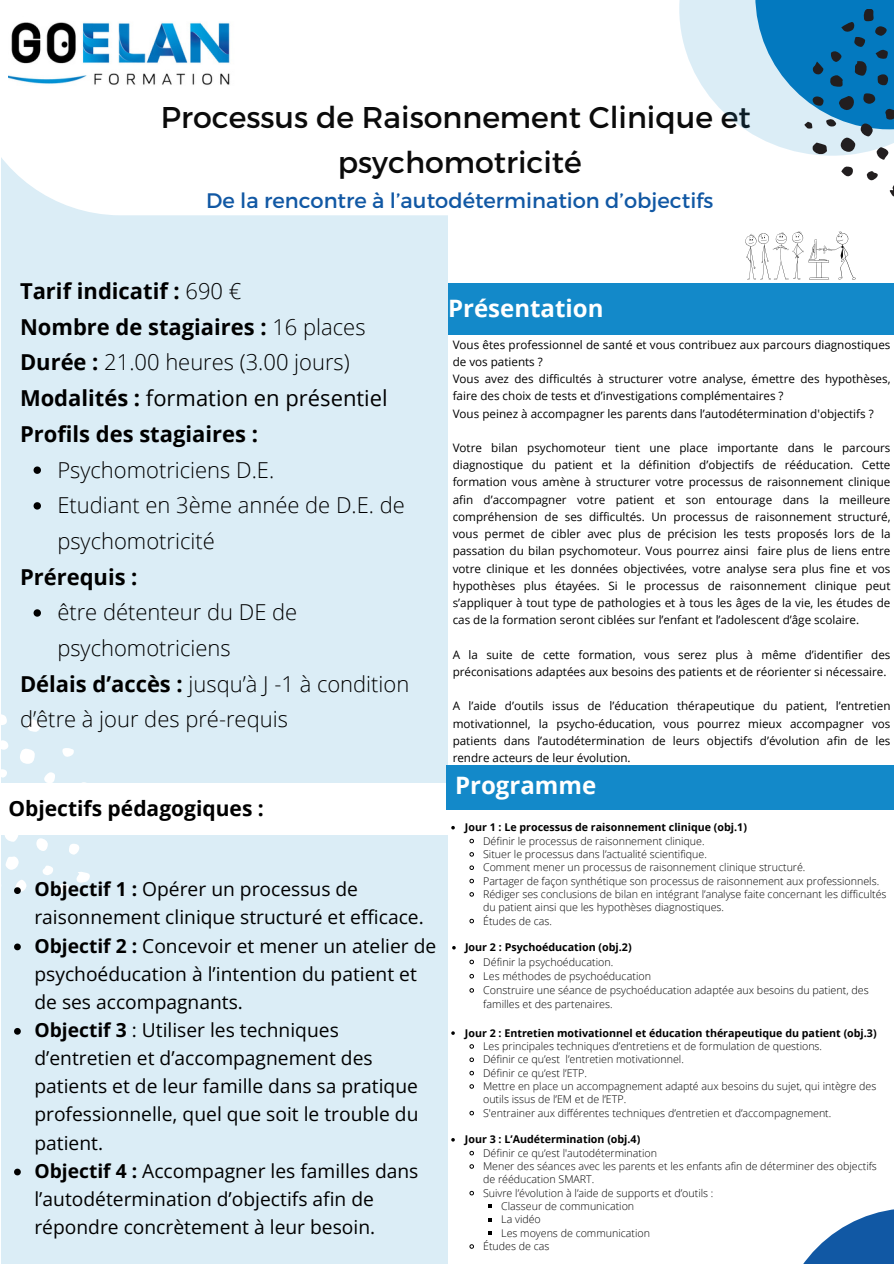
<style>
.page{position:relative;width:894px;height:1264px;background:#fff}
.page>*{position:absolute;margin:0;border:0;box-sizing:border-box;transform-origin:0 0}
.t1{font:30px/45px "Montserrat";color:#0b0b0b;text-align:center}
.t2{font:700 24px "Open Sans";color:#fff}
.t3{font:300 21.9px/35.7px "Open Sans";color:#000}
.t4{font:700 21.9px/35.7px "Open Sans";color:#000}
.t5{font:21px "Montserrat";color:#1158a4}
.t6{font:700 21px "Open Sans";color:#000}
.t7{font:19.2px/28.2px "Open Sans";color:#000}
.t8{font:11.7px/17.2px "Open Sans";color:#000}
.t9{font:300 10.65px/13.4px "Open Sans";color:#000}
.t10{font:700 10.65px "Open Sans";color:#000}
.s1{font-weight:300}
.s2{font-weight:400}
.s3{font-weight:700}
</style>
<div class="page">
<div style="left:1px;top:0;width:447px;height:1263px;background:#dbedf6"></div>
<div style="left:448px;top:283px;width:445px;height:52px;background:#1389c9"></div>
<svg style="left:804px;top:1209px;width:89px;height:54px;fill:#1158a4"></svg>
<svg style="left:20px;top:749px;width:15px;height:14px"></svg>
<svg style="left:4px;top:835px;width:14px;height:7px"></svg>
<svg style="left:5px;top:856px;width:14px;height:13px"></svg>
<svg style="left:27px;top:719px;width:14px;height:12px"></svg>
<svg style="left:76px;top:872px;width:14px;height:10px"></svg>
<svg style="left:36px;top:838px;width:12px;height:13px"></svg>
<svg style="left:1px;top:714px;width:6px;height:11px"></svg>
<svg style="left:44px;top:772px;width:11px;height:11px"></svg>
<svg style="left:69px;top:844px;width:10px;height:10px"></svg>
<svg style="left:62px;top:748px;width:12px;height:9px"></svg>
<svg style="left:42px;top:865px;width:11px;height:10px"></svg>
<svg style="left:1px;top:740px;width:8px;height:10px"></svg>
<svg style="left:59px;top:883px;width:10px;height:10px"></svg>
<svg style="left:1px;top:769px;width:6px;height:8px"></svg>
<svg style="left:14px;top:880px;width:12px;height:14px"></svg>
<svg style="left:14px;top:943px;width:7px;height:7px"></svg>
<svg style="left:14px;top:1028px;width:7px;height:6px"></svg>
<svg style="left:14px;top:1168px;width:7px;height:7px"></svg>
<div style="left:0;top:783px;width:448px;height:52px;background:#fff"></div>
<svg style="left:469px;top:838px;width:5px;height:6px"></svg>
<svg style="left:469px;top:852px;width:5px;height:5px"></svg>
<svg style="left:469px;top:865px;width:5px;height:5px"></svg>
<svg style="left:469px;top:878px;width:5px;height:6px"></svg>
<svg style="left:469px;top:892px;width:5px;height:5px"></svg>
<svg style="left:469px;top:918px;width:5px;height:6px"></svg>
<svg style="left:469px;top:959px;width:5px;height:5px"></svg>
<svg style="left:469px;top:973px;width:5px;height:6px"></svg>
<svg style="left:469px;top:988px;width:5px;height:5px"></svg>
<svg style="left:469px;top:1044px;width:5px;height:5px"></svg>
<svg style="left:469px;top:1057px;width:5px;height:5px"></svg>
<svg style="left:469px;top:1070px;width:5px;height:5px"></svg>
<svg style="left:469px;top:1084px;width:5px;height:5px"></svg>
<svg style="left:469px;top:1110px;width:5px;height:5px"></svg>
<svg style="left:469px;top:1150px;width:5px;height:5px"></svg>
<svg style="left:469px;top:1164px;width:5px;height:5px"></svg>
<svg style="left:469px;top:1190px;width:5px;height:5px"></svg>
<svg style="left:488px;top:1204px;width:3px;height:4px"></svg>
<svg style="left:469px;top:1244px;width:5px;height:5px"></svg>
<div style="left:446px;top:765px;width:447px;height:44px;background:#1389c9"></div>
<svg style="left:34px;top:466px;width:7px;height:8px"></svg>
<svg style="left:34px;top:502px;width:7px;height:7px"></svg>
<svg style="left:34px;top:609px;width:7px;height:7px"></svg>
<svg style="left:745px;top:231px;width:110px;height:49px"></svg>
<div style="left:0;top:0;width:893px;height:215px;background:#fff"></div>
<svg style="left:679px;top:0;width:214px;height:156px;fill:#dbedf6"></svg>
<svg style="left:755px;top:0;width:138px;height:129px;background:#449bcf"></svg>
<img style="left:9px;top:22px;width:221px;height:63px">
<svg style="left:838px;top:96px;width:17px;height:15px"></svg>
<div style="left:840px;top:137px;width:15px;height:15px;background:#221e1f;border-radius:50%"></div>
<svg style="left:889px;top:187px;width:4px;height:9px"></svg>
<svg style="left:812px;top:142px;width:15px;height:13px"></svg>
<svg style="left:860px;top:123px;width:12px;height:13px"></svg>
<svg style="left:862px;top:93px;width:12px;height:11px"></svg>
<svg style="left:876px;top:147px;width:12px;height:13px"></svg>
<svg style="left:885px;top:108px;width:8px;height:12px"></svg>
<svg style="left:812px;top:61px;width:12px;height:14px"></svg>
<svg style="left:841px;top:166px;width:11px;height:11px"></svg>
<svg style="left:830px;top:9px;width:58px;height:78px;background:#0867a0"></svg>
<svg style="left:812px;top:96px;width:11px;height:10px"></svg>
<svg style="left:866px;top:171px;width:12px;height:9px"></svg>
<svg style="left:825px;top:118px;width:11px;height:9px"></svg>
<svg style="left:804px;top:122px;width:8px;height:7px"></svg>
<p class="t1" style="left:161px;top:93px;width:591px">Processus de Raisonnement Clinique et psychomotricité</p>
<p class="t5" style="left:206px;top:187px;width:508px">De la rencontre à l’autodétermination d’objectifs</p>
<p class="t4" style="left:20px;top:273px;width:369px">Tarif indicatif : <span class="s1">690 €<br></span>Nombre de stagiaires : <span class="s1">16 places<br></span>Durée : <span class="s1">21.00 heures (3.00 jours)<br></span>Modalités : <span class="s2">formation en présentiel<br></span>Profils des stagiaires :</p>
<p class="t3" style="left:57px;top:451px;width:218px">Psychomotriciens D.E.</p>
<p class="t3" style="left:57px;top:487px;width:349px">Etudiant en 3ème année de D.E. de psychomotricité</p>
<p class="t4" style="left:20px;top:558px;width:119px">Prérequis :</p>
<p class="t3" style="left:57px;top:594px;width:241px">être détenteur du DE de psychomotriciens</p>
<p class="t3" style="left:20px;top:665px;width:391px"><span class="s3">Délais d’accès :</span> jusqu’à J -1 à condition d’être à jour des pré-requis</p>
<p class="t6" style="left:8px;top:793px;width:257px">Objectifs pédagogiques :</p>
<p class="t7" style="left:34px;top:874px;width:391px"><span class="s3">Objectif 1 :</span> Opérer un processus de raisonnement clinique structuré et efficace.</p>
<h2 class="t7" style="left:34px;top:931px;width:403px"><span class="s3">Objectif 2 :</span> Concevoir et mener un atelier de psychoéducation à l’intention du patient et de ses accompagnants.</h2>
<p class="t7" style="left:34px;top:1015px;width:385px"><span class="s3">Objectif 3</span> : Utiliser les techniques d’entretien et d’accompagnement des patients et de leur famille dans sa pratique professionnelle, quel que soit le trouble du patient.</p>
<p class="t7" style="left:34px;top:1156px;width:385px"><span class="s3">Objectif 4 :</span> Accompagner les familles dans l’autodétermination d’objectifs afin de répondre concrètement à leur besoin.</p>
<p class="t2" style="left:448px;top:291px;width:157px">Présentation</p>
<p class="t8" style="left:452px;top:335px;width:439px">Vous êtes professionnel de santé et vous contribuez aux parcours diagnostiques de vos patients ?</p>
<h4 class="t8" style="left:452px;top:370px;width:439px">Vous avez des difficultés à structurer votre analyse, émettre des hypothèses, faire des choix de tests et d’investigations complémentaires ?</h4>
<h2 class="t8" style="left:452px;top:404px;width:422px">Vous peinez à accompagner les parents dans l’autodétermination d'objectifs ?</h2>
<p class="t8" style="left:452px;top:439px;width:439px;text-align:justify">Votre bilan psychomoteur tient une place importante dans le parcours diagnostique du patient et la définition d’objectifs de rééducation. Cette formation vous amène à structurer votre processus de raisonnement clinique afin d’accompagner votre patient et son entourage dans la meilleure compréhension de ses difficultés. Un processus de raisonnement structuré, vous permet de cibler avec plus de précision les tests proposés lors de la passation du bilan psychomoteur. Vous pourrez ainsi faire plus de liens entre votre clinique et les données objectivées, votre analyse sera plus fine et vos hypothèses plus étayées. Si le processus de raisonnement clinique peut s’appliquer à tout type de pathologies et à tous les âges de la vie, les études de cas de la formation seront ciblées sur l’enfant et l’adolescent d’âge scolaire.</p>
<p class="t8" style="left:452px;top:645px;width:439px">A la suite de cette formation, vous serez plus à même d’identifier des préconisations adaptées aux besoins des patients et de réorienter si nécessaire.</p>
<h1 class="t8" style="left:452px;top:697px;width:439px;text-align:justify">A l’aide d’outils issus de l’éducation thérapeutique du patient, l’entretien motivationnel, la psycho-éducation, vous pourrez mieux accompagner vos patients dans l’autodétermination de leurs objectifs d’évolution afin de les rendre acteurs de leur évolution.</h1>
<p class="t2" style="left:455px;top:768px;width:143px">Programme</p>
<p class="t10" style="left:465px;top:819px;width:283px">Jour 1 : Le processus de raisonnement clinique (obj.1)</p>
<p class="t9" style="left:483px;top:833px;width:223px">Définir le processus de raisonnement clinique.</p>
<h1 class="t9" style="left:483px;top:847px;width:225px">Situer le processus dans l’actualité scientifique.</h1>
<p class="t9" style="left:483px;top:860px;width:324px">Comment mener un processus de raisonnement clinique structuré.</p>
<p class="t9" style="left:483px;top:873px;width:397px">Partager de façon synthétique son processus de raisonnement aux professionnels.</p>
<p class="t9" style="left:483px;top:887px;width:405px">Rédiger ses conclusions de bilan en intégrant l’analyse faite concernant les difficultés du patient ainsi que les hypothèses diagnostiques.</p>
<p class="t9" style="left:483px;top:913px;width:70px">Études de cas.</p>
<p class="t10" style="left:465px;top:939px;width:168px">Jour 2 : Psychoéducation (obj.2)</p>
<p class="t9" style="left:483px;top:954px;width:132px">Définir la psychoéducation.</p>
<p class="t9" style="left:483px;top:968px;width:169px">Les méthodes de psychoéducation</p>
<h1 class="t9" style="left:483px;top:982px;width:387px;line-height:14.2px">Construire une séance de psychoéducation adaptée aux besoins du patient, des familles et des partenaires.</h1>
<h3 class="t10" style="left:465px;top:1025px;width:413px">Jour 2 : Entretien motivationnel et éducation thérapeutique du patient (obj.3)</h3>
<p class="t9" style="left:483px;top:1039px;width:340px">Les principales techniques d’entretiens et de formulation de questions.</p>
<p class="t9" style="left:483px;top:1052px;width:202px">Définir ce qu’est l’entretien motivationnel.</p>
<p class="t9" style="left:483px;top:1065px;width:105px">Définir ce qu’est l’ETP.</p>
<p class="t9" style="left:483px;top:1079px;width:394px">Mettre en place un accompagnement adapté aux besoins du sujet, qui intègre des outils issus de l’EM et de l’ETP.</p>
<p class="t9" style="left:483px;top:1105px;width:349px">S'entrainer aux différentes techniques d’entretien et d’accompagnement.</p>
<p class="t10" style="left:465px;top:1131px;width:177px">Jour 3 : L’Audétermination (obj.4)</p>
<p class="t9" style="left:483px;top:1145px;width:175px">Définir ce qu’est l'autodétermination</p>
<p class="t9" style="left:483px;top:1159px;width:395px">Mener des séances avec les parents et les enfants afin de déterminer des objectifs de rééducation SMART.</p>
<p class="t9" style="left:483px;top:1185px;width:232px">Suivre l’évolution à l’aide de supports et d’outils :</p>
<p class="t9" style="left:501px;top:1199px;width:134px">Classeur de communication</p>
<p class="t9" style="left:501px;top:1212px;width:41px">La vidéo</p>
<p class="t9" style="left:501px;top:1225px;width:150px">Les moyens de communication</p>
<p class="t9" style="left:483px;top:1239px;width:68px">Études de cas</p>
</div>
